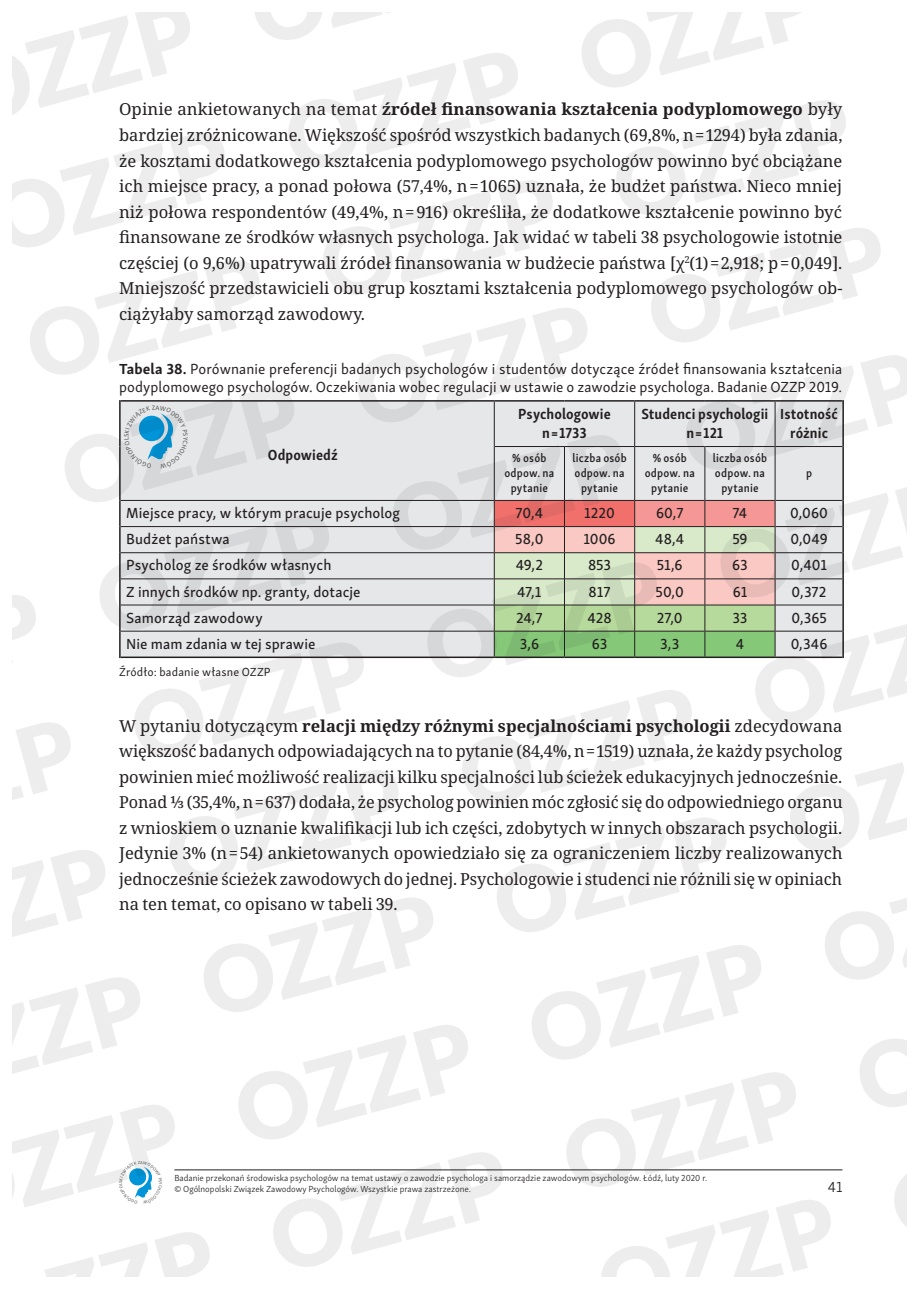
<style>
.page{position:relative;width:919px;height:1289px;background:#fff}
.page>*{position:absolute;margin:0;border:0;box-sizing:border-box;transform-origin:0 0}
.t1{font:900 91.5px "Lato";color:#231f20}
.Normalny_odstęp_nad{font:16.5px/25.5px "Noto Serif";color:#231f20;text-align:justify}
.Tabela_tytuł{font:15px/18px "Skolar Sans Latn";letter-spacing:.005em;color:#231f20}
.Tabela_dane{font:15px "Skolar Sans Latn Me";letter-spacing:.005em;color:#231f20}
.Tabela_liczby{font:15px "Skolar Sans Latn Me";letter-spacing:-.005em;color:#231f20}
.Tabela_nagłówek_1{font:700 15px/19.5px "Skolar Sans Latn Cn";letter-spacing:.005em;color:#231f20;text-align:center}
.Tabela_nagłówek_0{font:700 15px "Skolar Sans Latn Cn";letter-spacing:.005em;color:#231f20}
.t2{font:300 15px "Skolar Sans Latn";color:#231f20}
.Tabela_nagłówek_2{font:600 12px/15px "Skolar Sans Latn Cn";letter-spacing:.015em;color:#231f20;text-align:center}
.Źródło{font:12px "Skolar Sans Latn";letter-spacing:.015em;color:#231f20}
.t3{font:300 9px/10.8px "Skolar Sans Latn";color:#231f20}
.s1{font-weight:700}
</style>
<div class="page">
<hr style="left:174px;top:1169px;width:668px;height:1px;background:#231f20">
<div style="left:121px;top:401px;width:721px;height:255px;background:#e6e7e9"></div>
<hr style="left:634px;top:401px;width:1px;height:45px;background:#231f20">
<hr style="left:774px;top:401px;width:1px;height:45px;background:#231f20">
<hr style="left:564px;top:446px;width:1px;height:54px;background:#231f20">
<hr style="left:704px;top:446px;width:1px;height:54px;background:#231f20">
<hr style="left:774px;top:446px;width:1px;height:54px;background:#231f20">
<hr style="left:121px;top:526px;width:373px;height:1px;background:#231f20">
<hr style="left:121px;top:552px;width:373px;height:1px;background:#231f20">
<hr style="left:121px;top:578px;width:373px;height:1px;background:#231f20">
<hr style="left:121px;top:604px;width:373px;height:1px;background:#231f20">
<hr style="left:121px;top:630px;width:373px;height:1px;background:#231f20">
<hr style="left:494px;top:401px;width:1px;height:45px;background:#231f20">
<hr style="left:775px;top:446px;width:67px;height:1px;background:#231f20">
<hr style="left:121px;top:500px;width:373px;height:1px;background:#231f20">
<hr style="left:121px;top:400px;width:373px;height:1px;background:#231f20">
<hr style="left:119px;top:400px;width:2px;height:46px;background:#231f20">
<hr style="left:119px;top:446px;width:2px;height:54px;background:#231f20">
<hr style="left:494px;top:400px;width:70px;height:1px;background:#231f20">
<hr style="left:564px;top:400px;width:70px;height:1px;background:#231f20">
<hr style="left:634px;top:400px;width:70px;height:1px;background:#231f20">
<hr style="left:704px;top:400px;width:71px;height:1px;background:#231f20">
<hr style="left:775px;top:400px;width:67px;height:1px;background:#231f20">
<hr style="left:842px;top:400px;width:1px;height:46px;background:#231f20">
<hr style="left:842px;top:446px;width:1px;height:54px;background:#231f20">
<hr style="left:119px;top:500px;width:2px;height:26px;background:#231f20">
<hr style="left:119px;top:526px;width:2px;height:26px;background:#231f20">
<hr style="left:119px;top:552px;width:2px;height:27px;background:#231f20">
<hr style="left:119px;top:579px;width:2px;height:26px;background:#231f20">
<hr style="left:119px;top:605px;width:2px;height:26px;background:#231f20">
<hr style="left:119px;top:631px;width:2px;height:27px;background:#231f20">
<svg style="left:494px;top:500px;width:349px;height:158px;background:#cdc5ac"></svg>
<hr style="left:121px;top:656px;width:373px;height:2px;background:#231f20">
<hr style="left:494px;top:656px;width:70px;height:2px;background:#231f20">
<hr style="left:564px;top:656px;width:70px;height:2px;background:#231f20">
<hr style="left:634px;top:656px;width:70px;height:2px;background:#231f20">
<hr style="left:704px;top:656px;width:71px;height:2px;background:#231f20">
<hr style="left:775px;top:656px;width:67px;height:2px;background:#231f20">
<hr style="left:494px;top:446px;width:70px;height:1px;background:#231f20">
<hr style="left:494px;top:446px;width:1px;height:54px;background:#231f20">
<hr style="left:565px;top:446px;width:69px;height:1px;background:#231f20">
<hr style="left:635px;top:446px;width:69px;height:1px;background:#231f20">
<hr style="left:634px;top:446px;width:1px;height:54px;background:#231f20">
<hr style="left:705px;top:446px;width:69px;height:1px;background:#231f20">
<hr style="left:494px;top:500px;width:70px;height:1px;background:#231f20">
<hr style="left:565px;top:500px;width:69px;height:1px;background:#231f20">
<hr style="left:635px;top:500px;width:69px;height:1px;background:#231f20">
<hr style="left:705px;top:500px;width:69px;height:1px;background:#231f20">
<svg style="left:129px;top:1167px;width:23px;height:31px"></svg>
<svg style="left:124px;top:405px;width:64px;height:63px;background:#b3d4e5"></svg>
<h1 class="t1" style="left:-24px;top:154px;width:852px;rotate:-15deg">OZZP OZZP OZZP</h1>
<h1 class="t1" style="left:10px;top:282px;width:852px;rotate:-15deg">OZZP OZZP OZZP</h1>
<p class="Normalny_odstęp_nad" style="left:119px;top:97px;width:725px">Opinie ankietowanych na temat <span class="s1">źródeł finansowania kształcenia podyplomowego</span> były bardziej zróżnicowane. Większość spośród wszystkich badanych (69,8%, n = 1294) była zdania, że kosztami dodatkowego kształcenia podyplomowego psychologów powinno być obciążane ich miejsce pracy, a ponad połowa (57,4%, n = 1065) uznała, że budżet państwa. Nieco mniej niż połowa respondentów (49,4%, n = 916) określiła, że dodatkowe kształcenie powinno być finansowane ze środków własnych psychologa. Jak widać w tabeli 38 psychologowie istotnie częściej (o 9,6%) upatrywali źródeł finansowania w budżecie państwa [χ<sup>2</sup>(1) = 2,918; p = 0,049].<br>Mniejszość przedstawicieli obu grup kosztami kształcenia podyplomowego psychologów ob&shy;ciążyłaby samorząd zawodowy.</p>
<p class="Tabela_tytuł" style="left:119px;top:358px;width:724px"><span class="s1">Tabela 38.</span> Porównanie preferencji badanych psychologów i studentów dotyczące źródeł finansowania kształcenia podyplomowego psychologów. Oczekiwania wobec regulacji w ustawie o zawodzie psychologa. Badanie OZZP 2019.</p>
<h1 class="t1" style="left:45px;top:409px;width:852px;rotate:-15deg">OZZP OZZP OZZP</h1>
<h1 class="t1" style="left:-35px;top:568px;width:971px;rotate:-15deg">P OZZP OZZP OZZP</h1>
<p class="Tabela_nagłówek_1" style="left:518px;top:402px;width:94px">Psychologowie n=1733</p>
<p class="Tabela_nagłówek_1" style="left:641px;top:402px;width:128px">Studenci psychologii n=121</p>
<p class="Tabela_nagłówek_1" style="left:780px;top:402px;width:59px">Istotność różnic</p>
<p class="Tabela_nagłówek_2" style="left:504px;top:449px;width:52px">% osób odpow. na pytanie</p>
<p class="Tabela_nagłówek_2" style="left:572px;top:449px;width:56px">liczba osób odpow. na pytanie</p>
<p class="Tabela_nagłówek_2" style="left:644px;top:449px;width:52px">% osób odpow. na pytanie</p>
<p class="Tabela_nagłówek_2" style="left:712px;top:449px;width:56px">liczba osób odpow. na pytanie</p>
<p class="Tabela_nagłówek_0" style="left:268px;top:443px;width:71px">Odpowiedź</p>
<p class="Tabela_nagłówek_2" style="left:806px;top:464px;width:8px">p</p>
<h1 class="t1" style="left:0;top:695px;width:913px;rotate:-15deg">P OZZP OZZP OZZ</h1>
<p class="Tabela_dane" style="left:126px;top:501px;width:275px">Miejsce pracy, w którym pracuje psycholog</p>
<p class="Tabela_liczby" style="left:515px;top:501px;width:29px">70,4</p>
<p class="Tabela_liczby" style="left:584px;top:501px;width:32px">1220</p>
<p class="Tabela_liczby" style="left:656px;top:501px;width:29px">60,7</p>
<p class="Tabela_liczby" style="left:732px;top:501px;width:16px">74</p>
<p class="Tabela_liczby" style="left:790px;top:501px;width:39px">0,060</p>
<p class="Tabela_dane" style="left:126px;top:527px;width:105px">Budżet państwa</p>
<p class="Tabela_liczby" style="left:515px;top:527px;width:30px">58,0</p>
<p class="Tabela_liczby" style="left:583px;top:527px;width:34px">1006</p>
<p class="Tabela_liczby" style="left:655px;top:527px;width:31px">48,4</p>
<p class="Tabela_liczby" style="left:732px;top:527px;width:17px">59</p>
<p class="Tabela_liczby" style="left:790px;top:527px;width:39px">0,049</p>
<p class="Tabela_dane" style="left:126px;top:553px;width:207px">Psycholog ze środków własnych</p>
<p class="Tabela_liczby" style="left:515px;top:553px;width:29px">49,2</p>
<p class="Tabela_liczby" style="left:588px;top:553px;width:25px">853</p>
<p class="Tabela_liczby" style="left:656px;top:553px;width:27px">51,6</p>
<p class="Tabela_liczby" style="left:732px;top:553px;width:17px">63</p>
<p class="Tabela_liczby" style="left:791px;top:553px;width:37px">0,401</p>
<p class="Tabela_dane" style="left:126px;top:579px;width:236px">Z innych środków np. granty, dotacje</p>
<p class="Tabela_liczby" style="left:517px;top:579px;width:26px">47,1</p>
<p class="Tabela_liczby" style="left:588px;top:579px;width:23px">817</p>
<p class="Tabela_liczby" style="left:655px;top:579px;width:30px">50,0</p>
<p class="Tabela_liczby" style="left:732px;top:579px;width:16px">61</p>
<p class="Tabela_liczby" style="left:791px;top:579px;width:36px">0,372</p>
<p class="Tabela_dane" style="left:126px;top:606px;width:138px">Samorząd zawodowy</p>
<p class="Tabela_liczby" style="left:516px;top:606px;width:28px">24,7</p>
<p class="Tabela_liczby" style="left:587px;top:606px;width:26px">428</p>
<p class="Tabela_liczby" style="left:656px;top:606px;width:27px">27,0</p>
<p class="Tabela_liczby" style="left:732px;top:606px;width:16px">33</p>
<p class="Tabela_liczby" style="left:791px;top:606px;width:37px">0,365</p>
<p class="Tabela_dane" style="left:126px;top:632px;width:191px">Nie mam zdania w tej sprawie</p>
<p class="Tabela_liczby" style="left:519px;top:632px;width:21px">3,6</p>
<p class="Tabela_liczby" style="left:591px;top:632px;width:17px">63</p>
<p class="Tabela_liczby" style="left:660px;top:632px;width:21px">3,3</p>
<p class="Tabela_liczby" style="left:735px;top:632px;width:10px">4</p>
<p class="Tabela_liczby" style="left:790px;top:632px;width:38px">0,346</p>
<p class="Źródło" style="left:119px;top:663px;width:153px">Źródło: badanie własne OZZP</p>
<h1 class="t1" style="left:-19px;top:837px;width:968px;rotate:-15deg">ZP OZZP OZZP OZZ</h1>
<p class="Normalny_odstęp_nad" style="left:119px;top:713px;width:725px">W pytaniu dotyczącym <span class="s1">relacji między różnymi specjalnościami psychologii</span> zdecydowana większość badanych odpowiadających na to pytanie (84,4%, n = 1519) uznała, że każdy psycholog powinien mieć możliwość realizacji kilku specjalności lub ścieżek edukacyjnych jednocześnie.<br>Ponad ⅓ (35,4%, n = 637) dodała, że psycholog powinien móc zgłosić się do odpowiedniego organu z wnioskiem o uznanie kwalifikacji lub ich części, zdobytych w innych obszarach psychologii.<br>Jedynie 3% (n = 54) ankietowanych opowiedziało się za ograniczeniem liczby realizowanych jednocześnie ścieżek zawodowych do jednej. Psychologowie i studenci nie różnili się w opiniach na ten temat, co opisano w tabeli 39.</p>
<p class="t3" style="left:174px;top:1171px;width:534px">Badanie przekonań środowiska psychologów na temat ustawy o zawodzie psychologa i samorządzie zawodowym psychologów. Łódź, luty 2020 r. © Ogólnopolski Związek Zawodowy Psychologów. Wszystkie prawa zastrzeżone.</p>
<p class="t2" style="left:827px;top:1175px;width:16px">41</p>
</div>
